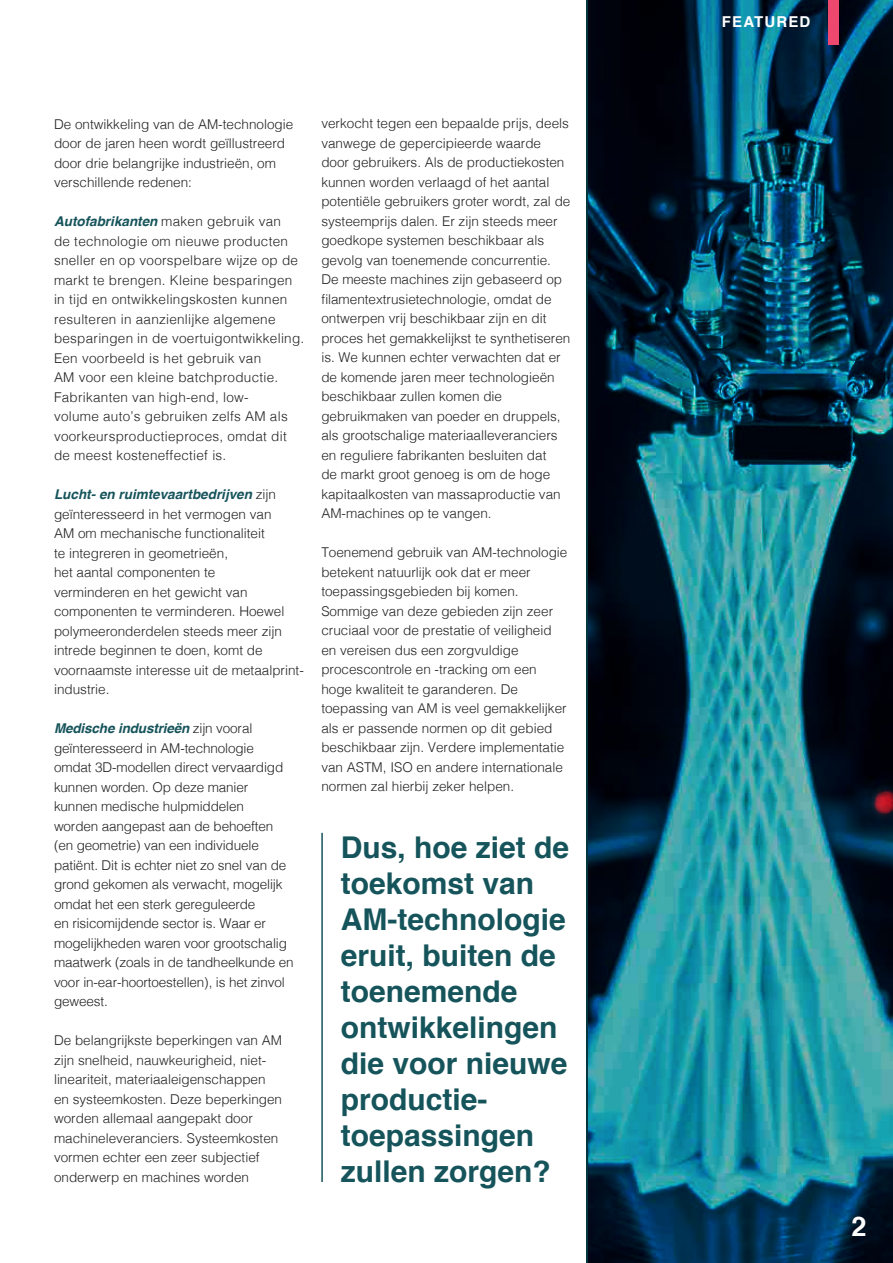
<style>
.page{position:relative;width:893px;height:1263px;background:#fff}
.page>*{position:absolute;margin:0;border:0;box-sizing:border-box;transform-origin:0 0}
.t1{font:700 30px/36px "Helvetica";color:#16545b}
.t2{font:700 27px "Helvetica";color:#fff}
.t3{font:700 15px "Helvetica";letter-spacing:.075em;color:#fff}
.t4{font:300 13.5px/19.5px "Helvetica";color:#222}
.t5{font:300 13.5px/19.5px "Helvetica";letter-spacing:.02em;color:#222}
.s1{font-weight:700;font-style:italic;color:#16545b}
</style>
<div class="page">
<svg style="left:586px;top:0;width:307px;height:1263px;background:#115162"></svg>
<hr style="left:321px;top:833px;width:2px;height:349px;background:#16545b">
<div style="left:828px;top:0;width:11px;height:45px;background:#ef486f"></div>
<p class="t4" style="left:54px;top:115px;width:241px">De ontwikkeling van de AM-technologie door de jaren heen wordt geïllustreerd door drie belangrijke industrieën, om verschillende redenen:</p>
<p class="t5" style="left:54px;top:213px;width:252px"><span class="s1">Autofabrikanten</span> maken gebruik van<br>de technologie om nieuwe producten sneller en op voorspelbare wijze op de markt te brengen. Kleine besparingen in tijd en ontwikkelingskosten kunnen resulteren in aanzienlijke algemene besparingen in de voertuigontwikkeling.<br>Een voorbeeld is het gebruik van<br>AM voor een kleine batchproductie.<br>Fabrikanten van high-end, low-<br>volume auto’s gebruiken zelfs AM als voorkeursproductieproces, omdat dit de meest kosteneffectief is.</p>
<p class="t4" style="left:54px;top:486px;width:251px"><span class="s1">Lucht- en ruimtevaartbedrijven</span> zijn geïnteresseerd in het vermogen van<br>AM om mechanische functionaliteit<br>te integreren in geometrieën,<br>het aantal componenten te<br>verminderen en het gewicht van componenten te verminderen. Hoewel polymeeronderdelen steeds meer zijn intrede beginnen te doen, komt de voornaamste interesse uit de metaalprint&shy;industrie.</p>
<p class="t4" style="left:54px;top:720px;width:241px"><span class="s1">Medische industrieën</span> zijn vooral geïnteresseerd in AM-technologie omdat 3D-modellen direct vervaardigd kunnen worden. Op deze manier kunnen medische hulpmiddelen<br>worden aangepast aan de behoeften (en geometrie) van een individuele patiënt. Dit is echter niet zo snel van de grond gekomen als verwacht, mogelijk omdat het een sterk gereguleerde<br>en risicomijdende sector is. Waar er mogelijkheden waren voor grootschalig maatwerk (zoals in de tandheelkunde en voor in-ear-hoortoestellen), is het zinvol geweest.</p>
<p class="t4" style="left:54px;top:1032px;width:230px">De belangrijkste beperkingen van AM zijn snelheid, nauwkeurigheid, niet&shy;lineariteit, materiaaleigenschappen en systeemkosten. Deze beperkingen worden allemaal aangepakt door machineleveranciers. Systeemkosten vormen echter een zeer subjectief onderwerp en machines worden</p>
<p class="t4" style="left:321px;top:115px;width:251px">verkocht tegen een bepaalde prijs, deels vanwege de gepercipieerde waarde door gebruikers. Als de productiekosten kunnen worden verlaagd of het aantal potentiële gebruikers groter wordt, zal de systeemprijs dalen. Er zijn steeds meer goedkope systemen beschikbaar als gevolg van toenemende concurrentie.<br>De meeste machines zijn gebaseerd op filamentextrusietechnologie, omdat de ontwerpen vrij beschikbaar zijn en dit proces het gemakkelijkst te synthetiseren is. We kunnen echter verwachten dat er de komende jaren meer technologieën beschikbaar zullen komen die gebruikmaken van poeder en druppels, als grootschalige materiaalleveranciers en reguliere fabrikanten besluiten dat<br>de markt groot genoeg is om de hoge kapitaalkosten van massaproductie van AM-machines op te vangen.</p>
<p class="t4" style="left:321px;top:544px;width:248px">Toenemend gebruik van AM-technologie betekent natuurlijk ook dat er meer toepassingsgebieden bij komen.<br>Sommige van deze gebieden zijn zeer cruciaal voor de prestatie of veiligheid en vereisen dus een zorgvuldige procescontrole en -tracking om een hoge kwaliteit te garanderen. De toepassing van AM is veel gemakkelijker als er passende normen op dit gebied beschikbaar zijn. Verdere implementatie van ASTM, ISO en andere internationale normen zal hierbij zeker helpen.</p>
<h1 class="t1" style="left:341px;top:829px;width:230px">Dus, hoe ziet de toekomst van<br>AM-technologie eruit, buiten de toenemende ontwikkelingen die voor nieuwe productie&shy;toepassingen zullen zorgen?</h1>
<p class="t3" style="left:722px;top:16px;width:90px">FEATURED</p>
<h2 class="t2" style="left:851px;top:1217px;width:17px">2</h2>
</div>
